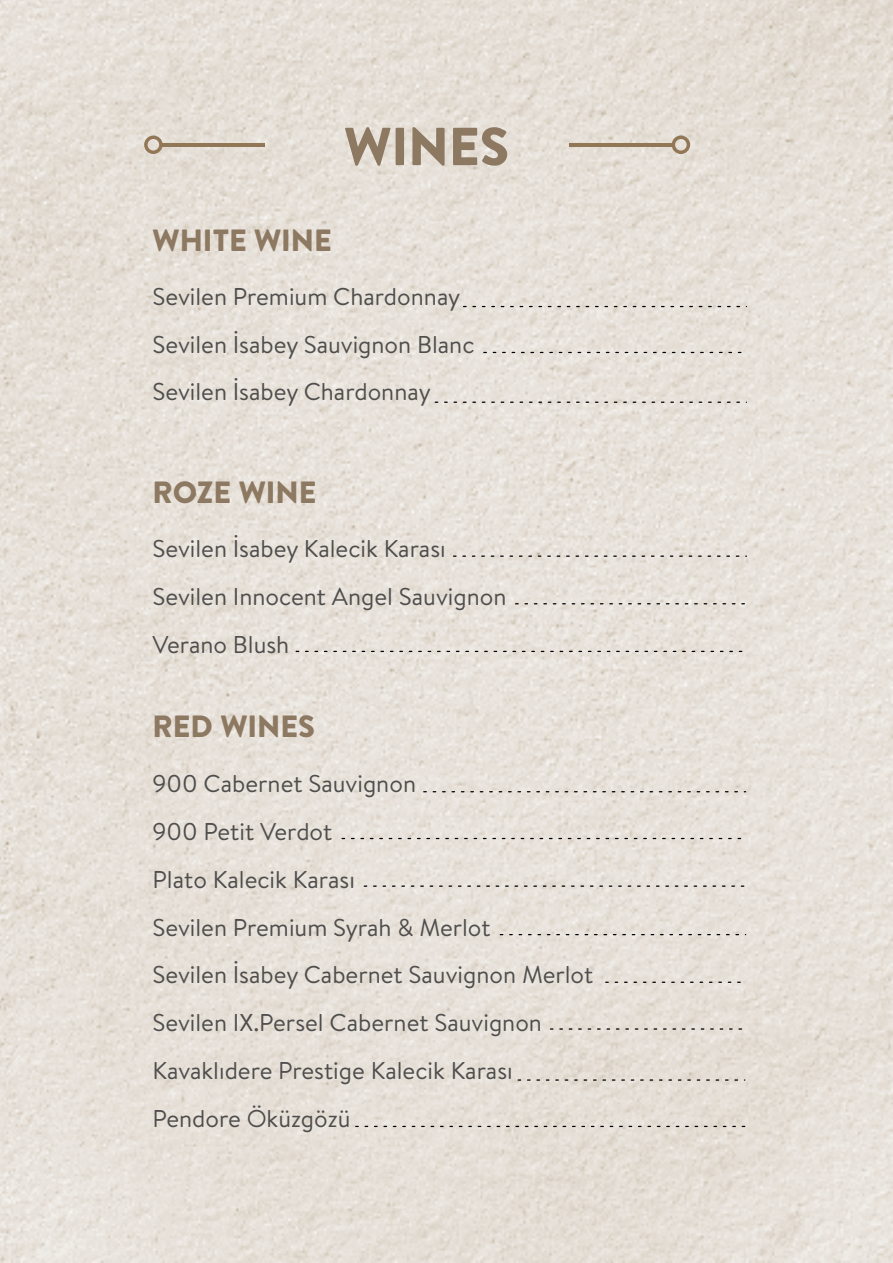
<style>
.page{position:relative;width:893px;height:1263px;background:#e6e1d9}
.page>*{position:absolute;margin:0;border:0;box-sizing:border-box;transform-origin:0 0}
.t1{font:900 53.4px "Brandon Text";color:#8d7861}
.t2{font:900 30.75px "Brandon Text";color:#8d7861}
.t3{font:24.3px/47.7px "Brandon Text";color:#4f4e4d}
</style>
<div class="page">
<svg style="left:144px;top:136px;width:19px;height:18px"></svg>
<hr style="left:161px;top:143px;width:104px;height:3px;background:#927756">
<svg style="left:672px;top:136px;width:18px;height:18px"></svg>
<hr style="left:569px;top:143px;width:104px;height:3px;background:#927756">
<svg style="left:464px;top:306px;width:282px;height:1px"></svg>
<svg style="left:484px;top:352px;width:258px;height:1px"></svg>
<svg style="left:435px;top:402px;width:311px;height:1px"></svg>
<svg style="left:453px;top:555px;width:293px;height:2px"></svg>
<svg style="left:516px;top:603px;width:229px;height:1px"></svg>
<svg style="left:296px;top:651px;width:447px;height:1px"></svg>
<svg style="left:424px;top:791px;width:322px;height:1px"></svg>
<svg style="left:342px;top:838px;width:400px;height:1px"></svg>
<svg style="left:364px;top:885px;width:381px;height:2px"></svg>
<svg style="left:500px;top:934px;width:246px;height:1px"></svg>
<svg style="left:606px;top:982px;width:140px;height:1px"></svg>
<svg style="left:550px;top:1028px;width:193px;height:2px"></svg>
<svg style="left:518px;top:1079px;width:227px;height:2px"></svg>
<svg style="left:356px;top:1126px;width:389px;height:1px"></svg>
<h1 class="t1" style="left:344px;top:109px;width:167px">WINES</h1>
<p class="t2" style="left:153px;top:218px;width:181px">WHITE WINE</p>
<p class="t3" style="left:153px;top:272px;width:323px">Sevilen Premium Chardonnay<br>Sevilen İsabey Sauvignon Blanc<br>Sevilen İsabey Chardonnay</p>
<p class="t2" style="left:153px;top:471px;width:165px">ROZE WINE</p>
<p class="t3" style="left:153px;top:524px;width:355px">Sevilen İsabey Kalecik Karası<br>Sevilen Innocent Angel Sauvignon<br>Verano Blush</p>
<p class="t2" style="left:153px;top:705px;width:164px">RED WINES</p>
<p class="t3" style="left:153px;top:759px;width:442px">900 Cabernet Sauvignon<br>900 Petit Verdot<br>Plato Kalecik Karası<br>Sevilen Premium Syrah &amp; Merlot<br>Sevilen İsabey Cabernet Sauvignon Merlot<br>Sevilen IX.Persel Cabernet Sauvignon<br>Kavaklıdere Prestige Kalecik Karası<br>Pendore Öküzgözü</p>
</div>
